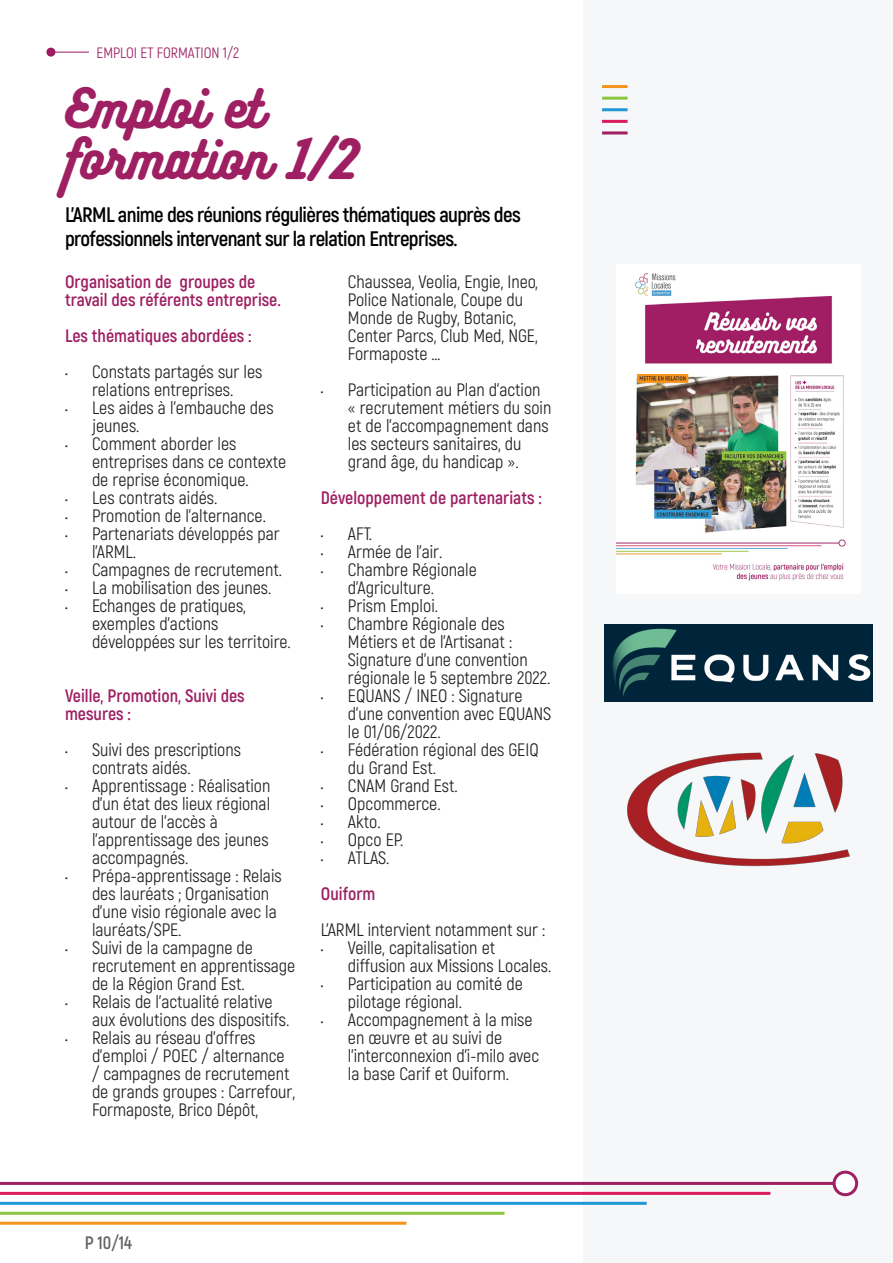
<style>
.page{position:relative;width:893px;height:1263px;background:#fff}
.page>*{position:absolute;margin:0;border:0;box-sizing:border-box;transform-origin:0 0}
.Grand_titre{font:48px "Bukhari Script";color:#9e1f62}
.Chapo{font:700 21px/24px "Akrobat";letter-spacing:-.03em;color:#000001}
.Texte_courant_justif{font:18px/18px "Akrobat";color:#231f20}
.Texte_courant_justif-2{font:700 18px/18px "Akrobat";color:#9e1f62}
.t1{font:700 18px "Akrobat";color:#636366}
.t2{font:15px "Akrobat";color:#9e1f62}
.s1{font-size:15px}
.s2{font-weight:700;color:#9e1f62}
</style>
<div class="page">
<div style="left:584px;top:0;width:309px;height:1263px;background:#f5f7f8"></div>
<hr style="left:602px;top:131px;width:26px;height:3px;background:#9e1f62">
<hr style="left:602px;top:120px;width:26px;height:3px;background:#d91a5b">
<hr style="left:602px;top:108px;width:26px;height:3px;background:#1f98d5">
<hr style="left:602px;top:97px;width:26px;height:3px;background:#8bc63e">
<hr style="left:602px;top:85px;width:26px;height:3px;background:#f7931d">
<hr style="left:0;top:1182px;width:846px;height:3px;background:#9e1f62">
<svg style="left:832px;top:1170px;width:26px;height:26px"></svg>
<hr style="left:0;top:1192px;width:770px;height:3px;background:#d91a5b">
<hr style="left:0;top:1202px;width:647px;height:3px;background:#1f98d5">
<hr style="left:0;top:1212px;width:505px;height:3px;background:#8bc63e">
<hr style="left:0;top:1222px;width:406px;height:3px;background:#f7931d">
<hr style="left:51px;top:52px;width:38px;height:1px;background:#9d1a60">
<div style="left:46px;top:48px;width:9px;height:9px;background:#9d1a60;border-radius:50%"></div>
<img style="left:617px;top:273px;width:229px;height:308px">
<img style="left:627px;top:752px;width:223px;height:115px">
<img style="left:604px;top:624px;width:268px;height:78px">
<p class="t2" style="left:97px;top:43px;width:144px">EMPLOI ET FORMATION 1/2</p>
<p class="Grand_titre" style="left:65px;top:82px;width:199px">Emploi et</p>
<p class="Grand_titre" style="left:65px;top:133px;width:294px">formation 1/2</p>
<p class="Chapo" style="left:65px;top:203px;width:457px">L’ARML anime des réunions régulières thématiques auprès des professionnels intervenant sur la relation Entreprises.</p>
<p class="Texte_courant_justif-2" style="left:65px;top:273px;width:217px">Organisation de groupes de travail des référents entreprise.</p>
<p class="Texte_courant_justif-2" style="left:65px;top:327px;width:188px">Les thématiques abordées :</p>
<p class="Texte_courant_justif" style="left:65px;top:363px;width:199px;text-align:center"><span class="s1">•</span> Constats partagés sur les relations entreprises.</p>
<p class="Texte_courant_justif" style="left:92px;top:399px;width:183px;text-indent:-27px"><span class="s1">•</span> Les aides à l’embauche des jeunes.</p>
<p class="Texte_courant_justif" style="left:92px;top:435px;width:196px;text-indent:-27px"><span class="s1">•</span> Comment aborder les entreprises dans ce contexte de reprise économique.</p>
<p class="Texte_courant_justif" style="left:65px;top:489px;width:154px"><span class="s1">•</span> Les contrats aidés.</p>
<p class="Texte_courant_justif" style="left:65px;top:507px;width:203px"><span class="s1">•</span> Promotion de l’alternance.</p>
<p class="Texte_courant_justif" style="left:92px;top:525px;width:189px;text-indent:-27px"><span class="s1">•</span> Partenariats développés par l’ARML.</p>
<p class="Texte_courant_justif" style="left:65px;top:561px;width:218px"><span class="s1">•</span> Campagnes de recrutement.</p>
<p class="Texte_courant_justif" style="left:65px;top:579px;width:208px"><span class="s1">•</span> La mobilisation des jeunes.</p>
<p class="Texte_courant_justif" style="left:92px;top:597px;width:200px;text-indent:-27px"><span class="s1">•</span> Echanges de pratiques, exemples d’actions développées sur les territoire.</p>
<p class="Texte_courant_justif-2" style="left:65px;top:687px;width:181px">Veille, Promotion, Suivi des mesures :</p>
<p class="Texte_courant_justif" style="left:92px;top:741px;width:151px;text-indent:-27px"><span class="s1">•</span> Suivi des prescriptions contrats aidés.</p>
<p class="Texte_courant_justif" style="left:92px;top:777px;width:180px;text-indent:-27px"><span class="s1">•</span> Apprentissage : Réalisation d’un état des lieux régional autour de l’accès à l’apprentissage des jeunes accompagnés.</p>
<p class="Texte_courant_justif" style="left:92px;top:867px;width:191px;text-indent:-27px"><span class="s1">•</span> Prépa-apprentissage : Relais des lauréats ; Organisation d’une visio régionale avec la lauréats/SPE.</p>
<p class="Texte_courant_justif" style="left:92px;top:939px;width:205px;text-indent:-27px"><span class="s1">•</span> Suivi de la campagne de recrutement en apprentissage de la Région Grand Est.</p>
<p class="Texte_courant_justif" style="left:92px;top:993px;width:199px;text-indent:-27px"><span class="s1">•</span> Relais de l’actualité relative aux évolutions des dispositifs.</p>
<p class="Texte_courant_justif" style="left:92px;top:1029px;width:205px;text-indent:-27px"><span class="s1">•</span> Relais au réseau d’offres d’emploi / POEC / alternance / campagnes de recrutement de grands groupes : Carrefour,<br>Formaposte, Brico Dépôt,</p>
<p class="Texte_courant_justif" style="left:348px;top:273px;width:192px">Chaussea, Veolia, Engie, Ineo,<br>Police Nationale, Coupe du<br>Monde de Rugby, Botanic,<br>Center Parcs, Club Med, NGE,<br>Formaposte …</p>
<p class="Texte_courant_justif" style="left:348px;top:381px;width:205px;text-indent:-27px"><span class="s1">•</span> Participation au Plan d’action « recrutement métiers du soin et de l’accompagnement dans les secteurs sanitaires, du grand âge, du handicap ».</p>
<p class="Texte_courant_justif-2" style="left:321px;top:489px;width:222px">Développement de partenariats :</p>
<p class="Texte_courant_justif" style="left:321px;top:525px;width:53px"><span class="s1">•</span> AFT.</p>
<p class="Texte_courant_justif" style="left:321px;top:543px;width:123px"><span class="s1">•</span> Armée de l’air.</p>
<p class="Texte_courant_justif" style="left:348px;top:561px;width:130px;text-indent:-27px"><span class="s1">•</span> Chambre Régionale d’Agriculture.</p>
<p class="Texte_courant_justif" style="left:321px;top:597px;width:119px"><span class="s1">•</span> Prism Emploi.</p>
<p class="Texte_courant_justif" style="left:348px;top:615px;width:204px;text-indent:-27px"><span class="s1">•</span> Chambre Régionale des<br>Métiers et de l’Artisanat :<br>Signature d’une convention régionale le 5 septembre 2022.</p>
<p class="Texte_courant_justif" style="left:348px;top:687px;width:205px;text-indent:-27px"><span class="s1">•</span> EQUANS / INEO : Signature d’une convention avec EQUANS le 01/06/2022.</p>
<p class="Texte_courant_justif" style="left:348px;top:741px;width:192px;text-indent:-27px"><span class="s1">•</span> Fédération régional des GEIQ du Grand Est.</p>
<p class="Texte_courant_justif" style="left:321px;top:777px;width:138px"><span class="s1">•</span> CNAM Grand Est.</p>
<p class="Texte_courant_justif" style="left:321px;top:795px;width:121px"><span class="s1">•</span> Opcommerce.</p>
<p class="Texte_courant_justif" style="left:321px;top:813px;width:61px"><span class="s1">•</span> Akto.</p>
<p class="Texte_courant_justif" style="left:321px;top:831px;width:84px"><span class="s1">•</span> Opco EP.</p>
<p class="Texte_courant_justif" style="left:321px;top:849px;width:70px"><span class="s1">•</span> ATLAS.</p>
<p class="Texte_courant_justif" style="left:321px;top:876px;width:226px;line-height:36px"><span class="s2">Ouiform<br></span>L’ARML intervient notamment sur :</p>
<p class="Texte_courant_justif" style="left:348px;top:939px;width:205px;text-indent:-27px"><span class="s1">•</span> Veille, capitalisation et diffusion aux Missions Locales.</p>
<p class="Texte_courant_justif" style="left:348px;top:975px;width:176px;text-indent:-27px"><span class="s1">•</span> Participation au comité de pilotage régional.</p>
<p class="Texte_courant_justif" style="left:348px;top:1011px;width:193px;text-indent:-27px"><span class="s1">•</span> Accompagnement à la mise en œuvre et au suivi de l’interconnexion d’i-milo avec la base Carif et Ouiform.</p>
<p class="t1" style="left:85px;top:1231px;width:49px">P 10/14</p>
</div>
